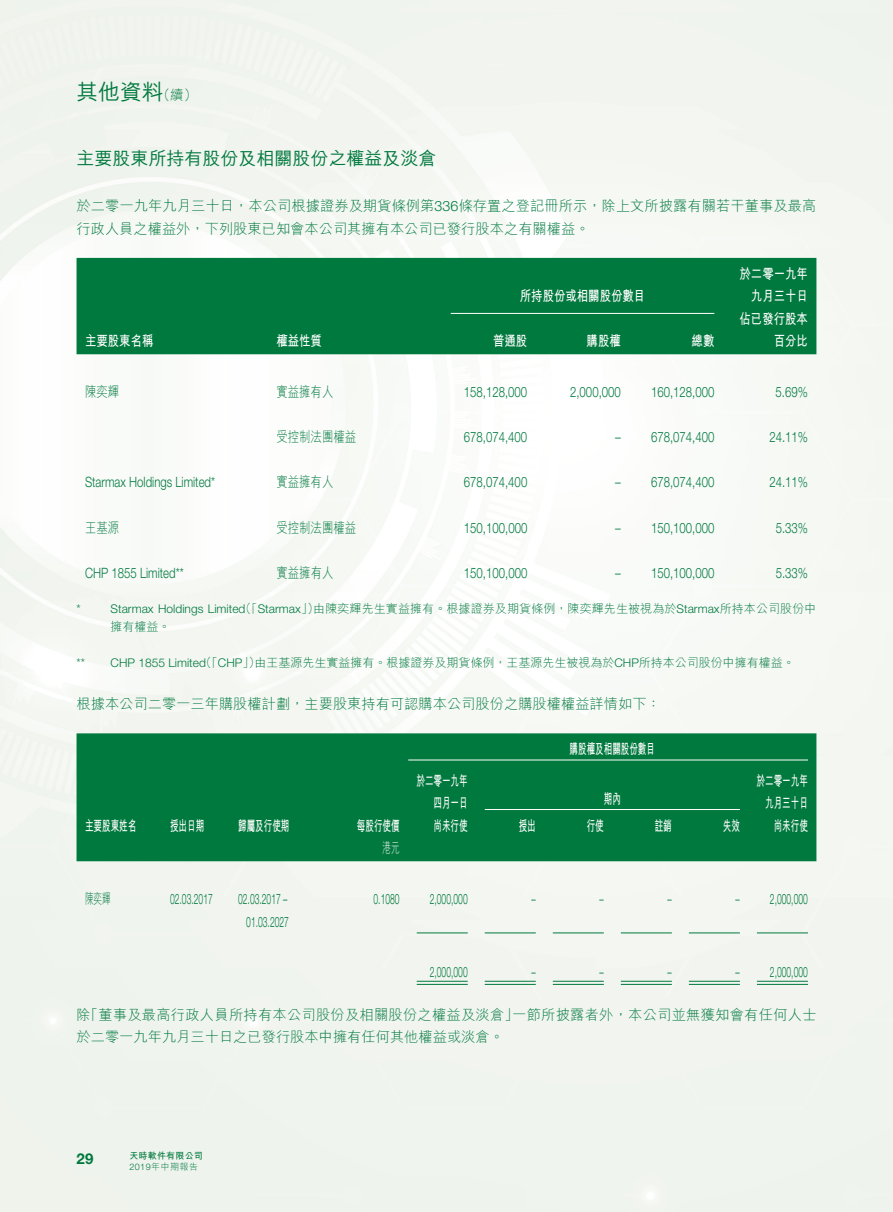
<style>
.page{position:relative;width:893px;height:1212px;background:#fff}
.page>*{position:absolute;margin:0;border:0;box-sizing:border-box;transform-origin:0 0}
.t1{font:500 21.75px "M Hei HK";color:#00793e}
.t2{font:500 18px "M Hei HK";color:#00793e}
.t3{font:700 15px "Helvetica Neue LT Std";color:#00793e}
.t4{font:300 14.25px/22.5px "M Hei HK";color:#00793e}
.t5{font:300 14.25px "Helvetica Neue LT Std";color:#00793e;scale:.8 1}
.t6{font:300 14.25px "Helvetica Neue LT Std";color:#00793e;scale:.6 1}
.t7{font:700 14.25px/22.5px "M Hei HK";color:#fff;text-align:justify;scale:.6 1}
.t8{font:700 14.25px/22.5px "M Hei HK";color:#fff;text-align:right;scale:.8 1}
.t9{font:300 14.25px "M Hei HK";color:#00793e;scale:.8 1}
.t10{font:300 14.25px "M Hei HK";letter-spacing:.02em;color:#00793e}
.t11{font:300 14.25px "M Hei HK";color:#00793e;scale:.6 1}
.t12{font:300 14.25px "M Hei HK";color:#fff;scale:.6 1}
.t13{font:300 13.5px "M Hei HK";color:#00793e}
.t14{font:300 12px "M Hei HK";color:#00793e}
.t15{font:300 12px "Helvetica Neue LT Std";color:#00793e}
.t16{font:300 9px "M Hei HK";letter-spacing:.05em;color:#00793e}
.t17{font:700 9px "M Hei HK";letter-spacing:.025em;color:#00793e}
.s1{font-family:"Helvetica Neue LT Std"}
.s2{font-family:"M Hei HK"}
</style>
<div class="page">
<div style="left:77px;top:258px;width:739px;height:96px;background:#00793e"></div>
<hr style="left:451px;top:313px;width:263px;height:1px;background:#fff">
<div style="left:77px;top:733px;width:739px;height:128px;background:#00793e"></div>
<hr style="left:408px;top:760px;width:400px;height:1px;background:#fff">
<hr style="left:485px;top:809px;width:255px;height:1px;background:#fff">
<hr style="left:417px;top:932px;width:51px;height:1px;background:#00793e">
<hr style="left:485px;top:932px;width:51px;height:1px;background:#00793e">
<hr style="left:553px;top:932px;width:51px;height:1px;background:#00793e">
<hr style="left:621px;top:932px;width:51px;height:1px;background:#00793e">
<hr style="left:689px;top:932px;width:51px;height:1px;background:#00793e">
<hr style="left:757px;top:932px;width:51px;height:1px;background:#00793e">
<hr style="left:417px;top:981px;width:51px;height:1px;background:#00793e">
<hr style="left:417px;top:984px;width:51px;height:1px;background:#00793e">
<hr style="left:485px;top:981px;width:51px;height:1px;background:#00793e">
<hr style="left:485px;top:984px;width:51px;height:1px;background:#00793e">
<hr style="left:553px;top:981px;width:51px;height:1px;background:#00793e">
<hr style="left:553px;top:984px;width:51px;height:1px;background:#00793e">
<hr style="left:621px;top:981px;width:51px;height:1px;background:#00793e">
<hr style="left:621px;top:984px;width:51px;height:1px;background:#00793e">
<hr style="left:689px;top:981px;width:51px;height:1px;background:#00793e">
<hr style="left:689px;top:984px;width:51px;height:1px;background:#00793e">
<hr style="left:757px;top:981px;width:51px;height:1px;background:#00793e">
<hr style="left:757px;top:984px;width:51px;height:1px;background:#00793e">
<h1 class="t1" style="left:77px;top:76px;width:89px">其他資料</h1>
<p class="t13" style="left:157px;top:88px;width:42px">（續(</p>
<p class="t2" style="left:77px;top:145px;width:361px">主要股東所持有股份及相關股份之權益及淡倉</p>
<p class="t4" style="left:77px;top:194px;width:741px">於二零一九年九月三十日，本公司根據證券及期貨條例第<span class="s1">336</span>條存置之登記冊所示，除上文所披露有關若干董事及最高行政人員之權益外，下列股東已知會本公司其擁有本公司已發行股本之有關權益。</p>
<p class="t8" style="left:85px;top:328px;width:87px">主要股東名稱</p>
<p class="t8" style="left:276px;top:328px;width:58px">權益性質</p>
<p class="t8" style="left:520px;top:283px;width:158px">所持股份或相關股份數目</p>
<p class="t8" style="left:493px;top:328px;width:44px">普通股</p>
<p class="t8" style="left:587px;top:328px;width:44px">購股權</p>
<p class="t8" style="left:692px;top:328px;width:30px">總數</p>
<p class="t8" style="left:739px;top:261px;width:87px">於二零一九年九月三十日佔已發行股本百分比</p>
<p class="t9" style="left:85px;top:385px;width:44px">陳奕輝</p>
<p class="t9" style="left:276px;top:385px;width:73px">實益擁有人</p>
<p class="t5" style="left:464px;top:384px;width:81px">158,128,000</p>
<p class="t5" style="left:570px;top:384px;width:65px">2,000,000</p>
<p class="t5" style="left:651px;top:384px;width:81px">160,128,000</p>
<p class="t5" style="left:776px;top:384px;width:42px">5.69%</p>
<p class="t9" style="left:276px;top:430px;width:101px">受控制法團權益</p>
<p class="t5" style="left:464px;top:429px;width:81px">678,074,400</p>
<p class="t5" style="left:615px;top:429px;width:9px">–</p>
<p class="t5" style="left:651px;top:429px;width:81px">678,074,400</p>
<p class="t5" style="left:769px;top:429px;width:50px">24.11%</p>
<p class="t5" style="left:85px;top:474px;width:164px">Starmax Holdings Limited*</p>
<p class="t9" style="left:276px;top:475px;width:73px">實益擁有人</p>
<p class="t5" style="left:464px;top:474px;width:81px">678,074,400</p>
<p class="t5" style="left:615px;top:474px;width:9px">–</p>
<p class="t5" style="left:651px;top:474px;width:81px">678,074,400</p>
<p class="t5" style="left:769px;top:474px;width:50px">24.11%</p>
<p class="t9" style="left:85px;top:520px;width:44px">王基源</p>
<p class="t9" style="left:276px;top:520px;width:101px">受控制法團權益</p>
<p class="t5" style="left:464px;top:519px;width:81px">150,100,000</p>
<p class="t5" style="left:615px;top:519px;width:9px">–</p>
<p class="t5" style="left:651px;top:519px;width:81px">150,100,000</p>
<p class="t5" style="left:776px;top:519px;width:42px">5.33%</p>
<p class="t5" style="left:85px;top:564px;width:125px">CHP 1855 Limited**</p>
<p class="t9" style="left:276px;top:565px;width:73px">實益擁有人</p>
<p class="t5" style="left:464px;top:564px;width:81px">150,100,000</p>
<p class="t5" style="left:615px;top:564px;width:9px">–</p>
<p class="t5" style="left:651px;top:564px;width:81px">150,100,000</p>
<p class="t5" style="left:776px;top:564px;width:42px">5.33%</p>
<p class="t15" style="left:77px;top:601px;width:6px">*</p>
<p class="t14" style="left:313px;top:602px;width:505px">由陳奕輝先生實益擁有。根據證券及期貨條例，陳奕輝先生被視為於<span class="s1">Starmax</span>所持本公司股份中</p>
<p class="t15" style="left:240px;top:601px;width:81px"><span class="s2">（「</span>Starmax<span class="s2">」）</span></p>
<p class="t15" style="left:111px;top:601px;width:136px">Starmax Holdings Limited</p>
<p class="t14" style="left:111px;top:620px;width:61px">擁有權益。</p>
<p class="t14" style="left:254px;top:656px;width:542px">由王基源先生實益擁有。根據證券及期貨條例，王基源先生被視為於<span class="s1">CHP</span>所持本公司股份中擁有權益。</p>
<p class="t14" style="left:200px;top:656px;width:62px">（「<span class="s1">CHP</span>」）</p>
<p class="t15" style="left:111px;top:655px;width:97px">CHP 1855 Limited</p>
<p class="t15" style="left:77px;top:655px;width:10px">**</p>
<p class="t4" style="left:77px;top:692px;width:586px">根據本公司二零一三年購股權計劃，主要股東持有可認購本公司股份之購股權權益詳情如下：</p>
<p class="t7" style="left:85px;top:813px;width:87px">主要股東姓名</p>
<p class="t11" style="left:85px;top:892px;width:44px">陳奕輝</p>
<p class="t7" style="left:170px;top:813px;width:59px">授出日期</p>
<p class="t6" style="left:170px;top:891px;width:73px">02.03.2017</p>
<p class="t7" style="left:238px;top:813px;width:87px">歸屬及行使期</p>
<p class="t6" style="left:238px;top:891px;width:84px">02.03.2017 –</p>
<p class="t6" style="left:246px;top:913px;width:73px">01.03.2027</p>
<p class="t7" style="left:357px;top:813px;width:73px">每股行使價</p>
<p class="t12" style="left:383px;top:840px;width:30px">港元</p>
<p class="t6" style="left:374px;top:891px;width:45px">0.1080</p>
<p class="t7" style="left:434px;top:768px;width:59px;text-indent:-17px">於二零一九年四月一日尚未行使</p>
<p class="t6" style="left:430px;top:891px;width:65px">2,000,000</p>
<p class="t6" style="left:430px;top:963px;width:65px">2,000,000</p>
<p class="t7" style="left:570px;top:736px;width:144px">購股權及相關股份數目</p>
<p class="t7" style="left:604px;top:786px;width:30px">期內</p>
<p class="t7" style="left:519px;top:813px;width:30px">授出</p>
<p class="t7" style="left:587px;top:813px;width:30px">行使</p>
<p class="t7" style="left:655px;top:813px;width:30px">註銷</p>
<p class="t6" style="left:531px;top:891px;width:9px">–</p>
<p class="t6" style="left:600px;top:891px;width:9px">–</p>
<p class="t6" style="left:668px;top:891px;width:9px">–</p>
<p class="t6" style="left:531px;top:963px;width:9px">–</p>
<p class="t6" style="left:600px;top:963px;width:9px">–</p>
<p class="t6" style="left:668px;top:963px;width:9px">–</p>
<p class="t7" style="left:723px;top:813px;width:30px">失效</p>
<p class="t7" style="left:757px;top:768px;width:87px;text-align:right">於二零一九年九月三十日尚未行使</p>
<p class="t6" style="left:736px;top:891px;width:9px">–</p>
<p class="t6" style="left:736px;top:963px;width:9px">–</p>
<p class="t6" style="left:770px;top:891px;width:65px">2,000,000</p>
<p class="t6" style="left:770px;top:963px;width:65px">2,000,000</p>
<p class="t4" style="left:77px;top:1003px;width:444px">「除董事及最高行政人員所持有本公司股份及相關股份之權益及淡倉」於二零一九年九月三十日之已發行股本中擁有任何其他權益或淡倉。</p>
<p class="t10" style="left:512px;top:1007px;width:306px">一節所披露者外，本公司並無獲知會有任何人士</p>
<p class="t3" style="left:77px;top:1149px;width:19px">29</p>
<p class="t17" style="left:129px;top:1149px;width:75px">天時軟件有限公司</p>
<p class="t16" style="left:129px;top:1162px;width:70px"><span class="s1">2019</span>年中期報告</p>
</div>
